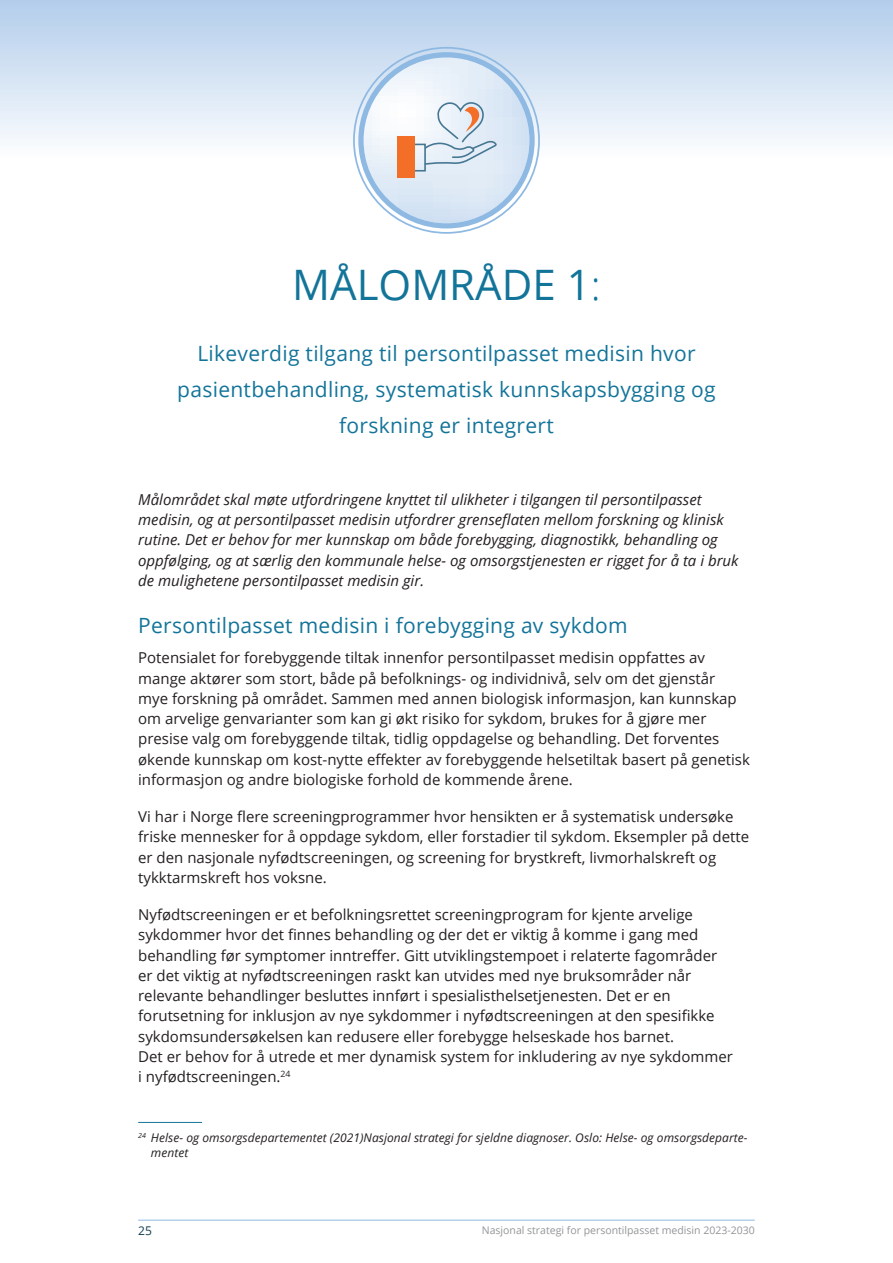
<style>
.page{position:relative;width:893px;height:1263px;background:#fff}
.page>*{position:absolute;margin:0;border:0;box-sizing:border-box;transform-origin:0 0}
.UnOverskrift_1{font:42px "Open Sans";color:#137499}
.UnOverskrift1b{font:21px/36px "Open Sans";letter-spacing:.015em;color:#137499;text-align:center}
.UnOverskrift_2{font:21px "Open Sans";letter-spacing:.015em;color:#137499}
.t1{font:15px/20.2px "Open Sans";color:#231f20}
.t2{font:italic 15px/20.2px "Open Sans";color:#231f20}
.Fotnotetekst{font:italic 12px/15px "Open Sans";letter-spacing:.005em;color:#231f20}
.t3{font:12px "Open Sans";color:#0e3d4d}
.t4{font:10.5px "Open Sans";color:#939598}
.s1{font-weight:300}
</style>
<div class="page">
<hr style="left:138px;top:1220px;width:617px;height:1px;background:#8eb9e2">
<div style="left:0;top:0;width:893px;height:157px;background:linear-gradient(to bottom,#b2cdea,#fafcfe)"></div>
<svg style="left:364px;top:57px;width:165px;height:166px"></svg>
<div style="left:414px;top:144px;width:12px;height:28px;border:2px solid #457692"></div>
<div style="left:397px;top:137px;width:18px;height:41px;background:#f36e27"></div>
<svg style="left:423px;top:101px;width:75px;height:65px"></svg>
<div style="left:358px;top:52px;width:177px;height:176px;border:5px solid #8eb9e2;border-radius:50%"></div>
<hr style="left:138px;top:1122px;width:64px;height:1px;background:#137499">
<h2 class="UnOverskrift_1" style="left:292px;top:256px;width:310px">MÅLOMRÅDE 1<span class="s1">:</span></h2>
<p class="UnOverskrift1b" style="left:177px;top:334px;width:540px">Likeverdig tilgang til persontilpasset medisin hvor pasientbehandling, systematisk kunnskapsbygging og forskning er integrert</p>
<p class="t2" style="left:138px;top:489px;width:602px">Målområdet skal møte utfordringene knyttet til ulikheter i tilgangen til persontilpasset medisin, og at persontilpasset medisin utfordrer grenseflaten mellom forskning og klinisk rutine. Det er behov for mer kunnskap om både forebygging, diagnostikk, behandling og oppfølging, og at særlig den kommunale helse- og omsorgstjenesten er rigget for å ta i bruk de mulighetene persontilpasset medisin gir.</p>
<h3 class="UnOverskrift_2" style="left:138px;top:611px;width:491px">Persontilpasset medisin i forebygging av sykdom</h3>
<p class="t1" style="left:138px;top:647px;width:613px">Potensialet for forebyggende tiltak innenfor persontilpasset medisin oppfattes av mange aktører som stort, både på befolknings- og individnivå, selv om det gjenstår<br>mye forskning på området. Sammen med annen biologisk informasjon, kan kunnskap om arvelige genvarianter som kan gi økt risiko for sykdom, brukes for å gjøre mer presise valg om forebyggende tiltak, tidlig oppdagelse og behandling. Det forventes økende kunnskap om kost-nytte effekter av forebyggende helsetiltak basert på genetisk informasjon og andre biologiske forhold de kommende årene.</p>
<p class="t1" style="left:138px;top:806px;width:612px">Vi har i Norge flere screeningprogrammer hvor hensikten er å systematisk undersøke friske mennesker for å oppdage sykdom, eller forstadier til sykdom. Eksempler på dette er den nasjonale nyfødtscreeningen, og screening for brystkreft, livmorhalskreft og tykktarmskreft hos voksne.</p>
<p class="t1" style="left:138px;top:904px;width:596px">Nyfødtscreeningen er et befolkningsrettet screeningprogram for kjente arvelige sykdommer hvor det finnes behandling og der det er viktig å komme i gang med behandling før symptomer inntreffer. Gitt utviklingstempoet i relaterte fagområder er det viktig at nyfødtscreeningen raskt kan utvides med nye bruksområder når relevante behandlinger besluttes innført i spesialisthelsetjenesten. Det er en forutsetning for inklusjon av nye sykdommer i nyfødtscreeningen at den spesifikke sykdomsundersøkelsen kan redusere eller forebygge helseskade hos barnet.<br>Det er behov for å utrede et mer dynamisk system for inkludering av nye sykdommer i nyfødtscreeningen.<sup>24</sup></p>
<p class="Fotnotetekst" style="left:151px;top:1129px;width:598px;text-indent:-13px"><sup>24</sup> Helse- og omsorgsdepartementet (2021)Nasjonal strategi for sjeldne diagnoser. Oslo: Helse- og omsorgsdeparte&shy;mentet</p>
<p class="t3" style="left:138px;top:1223px;width:15px">25</p>
<p class="t4" style="left:482px;top:1223px;width:274px">Nasjonal strategi for persontilpasset medisin 2023-2030</p>
</div>
